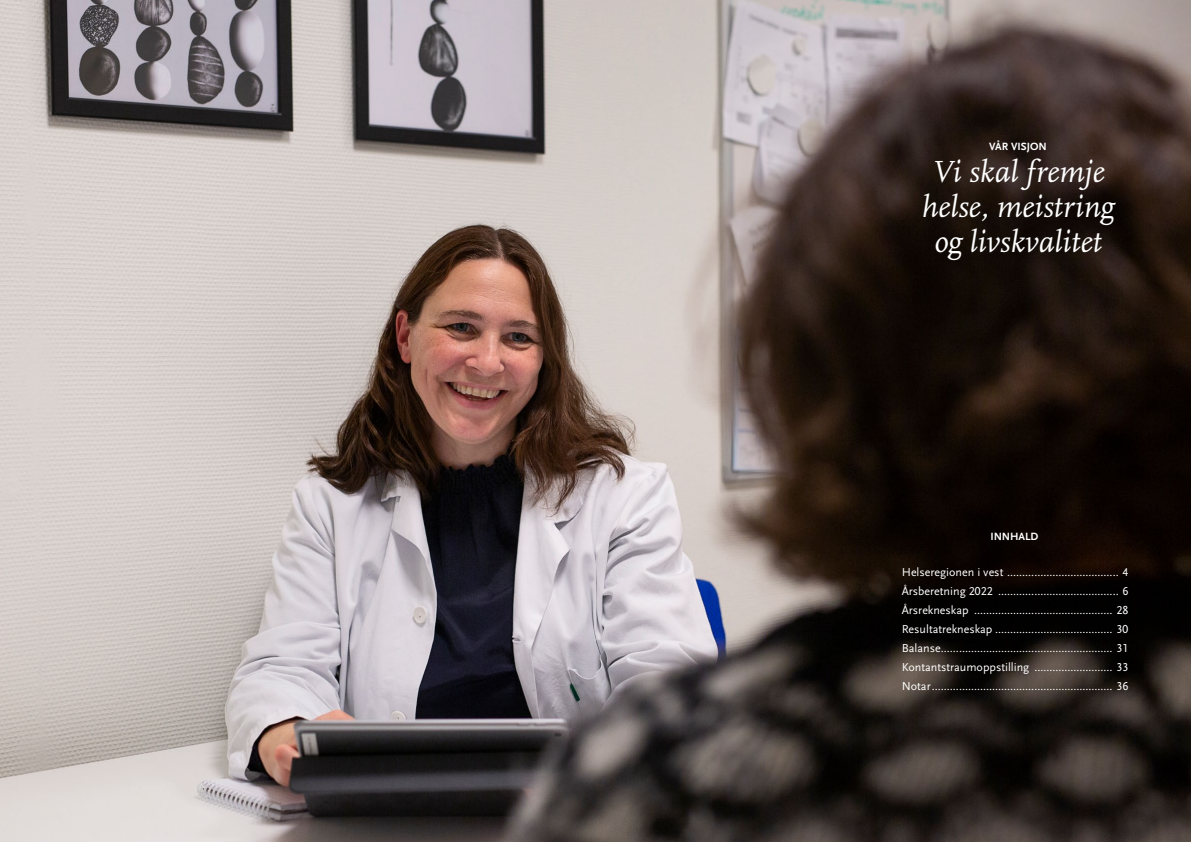
<style>
.page{position:relative;width:1191px;height:842px;background:#fff}
.page>*{position:absolute;margin:0;border:0;box-sizing:border-box;transform-origin:0 0}
.t1{font:italic 31.9px/34.7px "Scala Pro";color:#fff;text-align:center}
.t2{font:12px "Scala Sans Pro";color:#fff}
.Undertittel{font:700 11px "Scala Sans Pro";color:#fff}
</style>
<div class="page">
<img style="left:0;top:0;width:1191px;height:842px">
<p class="Undertittel" style="left:989px;top:140px;width:59px">VÅR VISJON</p>
<p class="t1" style="left:921px;top:155px;width:194px">Vi skal fremje helse, meistring og livskvalitet</p>
<p class="Undertittel" style="left:990px;top:530px;width:49px">INNHALD</p>
<p class="t2" style="left:901px;top:565px;width:228px">Helseregionen i vest ..................................... 4</p>
<p class="t2" style="left:901px;top:584px;width:228px">Årsberetning 2022 ........................................ 6</p>
<p class="t2" style="left:901px;top:603px;width:228px">Årsrekneskap .............................................. 28</p>
<p class="t2" style="left:901px;top:622px;width:228px">Resultatrekneskap ....................................... 30</p>
<p class="t2" style="left:901px;top:641px;width:228px">Balanse......................................................... 31</p>
<p class="t2" style="left:901px;top:660px;width:228px">Kontantstraumoppstilling .......................... 33</p>
<p class="t2" style="left:901px;top:679px;width:228px">Notar............................................................ 36</p>
</div>
